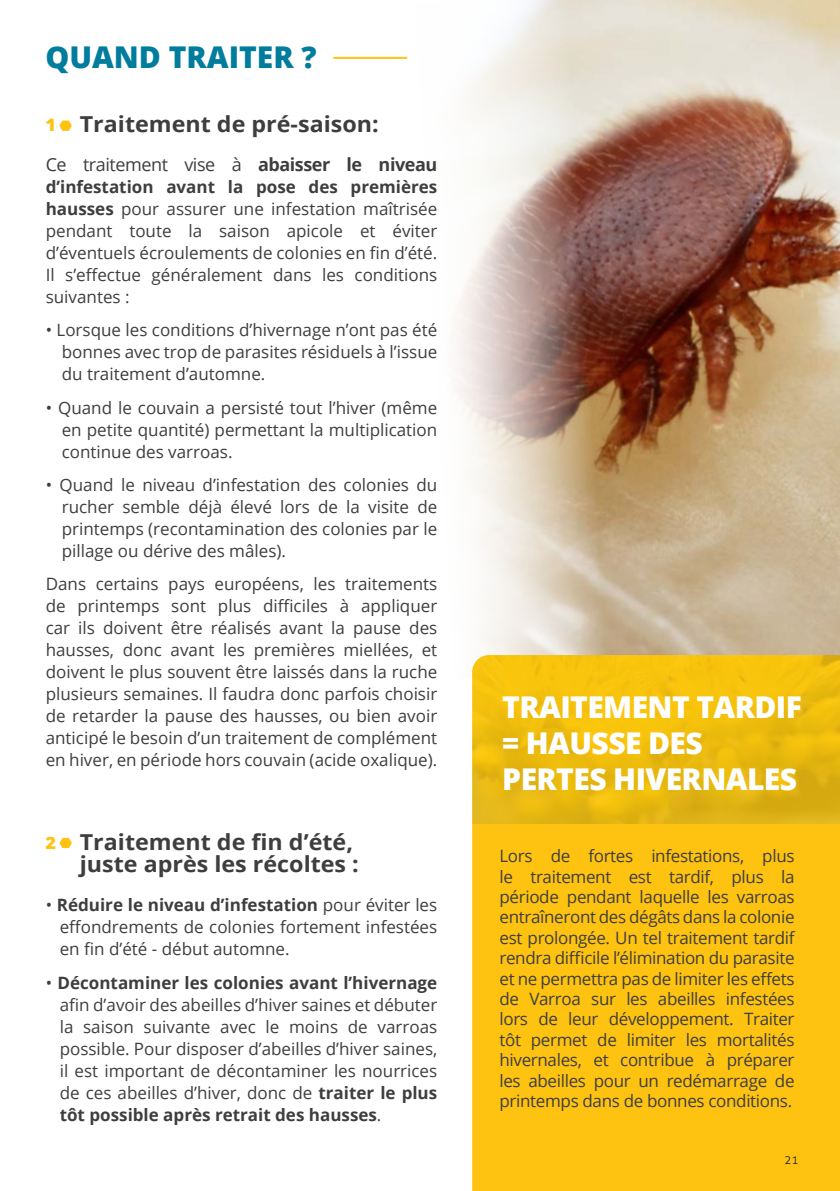
<style>
.page{position:relative;width:840px;height:1191px;background:#fff}
.page>*{position:absolute;margin:0;border:0;box-sizing:border-box;transform-origin:0 0}
.t1{font:800 30px "Open Sans";letter-spacing:-.02em;color:#fff}
.t2{font:800 30px "Open Sans";color:#007c9d}
.t3{font:700 22px/22px "Open Sans";color:#3e3e3f;scale:1.06 1}
.t4{font:18px "Open Sans";letter-spacing:-.025em;color:#3e3e3f}
.t5{font:17px/22px "Open Sans";color:#3e3e3f;text-align:justify}
.t6{font:800 17px "Open Sans";color:#fec210;scale:1.06 1}
.t7{font:300 12px "Aller";color:#231f20}
.s1{font-weight:700}
</style>
<div class="page">
<img style="left:396px;top:0;width:443px;height:655px">
<div style="left:472px;top:823px;width:367px;height:368px;background:#fec210"></div>
<img style="left:472px;top:655px;width:367px;height:168px">
<hr style="left:333px;top:57px;width:74px;height:2px;background:#fec210">
<svg style="left:59px;top:120px;width:13px;height:11px"></svg>
<svg style="left:59px;top:837px;width:13px;height:12px"></svg>
<p class="t2" style="left:45px;top:35px;width:272px">QUAND TRAITER ?</p>
<p class="t3" style="left:80px;top:113px;width:283px">Traitement de pré-saison:</p>
<p class="t4" style="left:46px;top:152px;width:393px">Ce traitement vise à <span class="s1">abaisser le niveau</span></p>
<p class="t5" style="left:46px;top:175px;width:393px"><span class="s1">d’infestation avant la pose des premières hausses</span> pour assurer une infestation maîtrisée pendant toute la saison apicole et éviter d’éventuels écroulements de colonies en fin d’été.<br>Il s’effectue généralement dans les conditions suivantes :</p>
<p class="t5" style="left:62px;top:319px;width:377px;text-indent:-16px">• Lorsque les conditions d’hivernage n’ont pas été bonnes avec trop de parasites résiduels à l’issue du traitement d’automne.</p>
<p class="t5" style="left:62px;top:396px;width:377px;text-indent:-16px">• Quand le couvain a persisté tout l’hiver (même en petite quantité) permettant la multiplication continue des varroas.</p>
<p class="t5" style="left:62px;top:473px;width:377px;text-indent:-16px">• Quand le niveau d’infestation des colonies du rucher semble déjà élevé lors de la visite de printemps (recontamination des colonies par le pillage ou dérive des mâles).</p>
<p class="t5" style="left:46px;top:573px;width:393px">Dans certains pays européens, les traitements de printemps sont plus difficiles à appliquer car ils doivent être réalisés avant la pause des hausses, donc avant les premières miellées, et doivent le plus souvent être laissés dans la ruche plusieurs semaines. Il faudra donc parfois choisir de retarder la pause des hausses, ou bien avoir anticipé le besoin d’un traitement de complément en hiver, en période hors couvain (acide oxalique).</p>
<p class="t6" style="left:45px;top:112px;width:11px">1</p>
<p class="t3" style="left:80px;top:830px;width:265px">Traitement de fin d’été, juste après les récoltes :</p>
<p class="t5" style="left:60px;top:893px;width:379px;text-indent:-14px">• <span class="s1">Réduire le niveau d’infestation</span> pour éviter les effondrements de colonies fortement infestées en fin d’été - début automne.</p>
<p class="t5" style="left:60px;top:971px;width:379px;text-indent:-14px">• <span class="s1">Décontaminer les colonies avant l’hivernage </span>afin d’avoir des abeilles d’hiver saines et débuter la saison suivante avec le moins de varroas possible. Pour disposer d’abeilles d’hiver saines, il est important de décontaminer les nourrices de ces abeilles d’hiver, donc de <span class="s1">traiter le plus tôt possible après retrait des hausses</span>.</p>
<p class="t6" style="left:45px;top:829px;width:11px">2</p>
<p class="t1" style="left:502px;top:684px;width:301px">TRAITEMENT TARDIF</p>
<p class="t1" style="left:502px;top:720px;width:202px">= HAUSSE DES</p>
<p class="t1" style="left:502px;top:756px;width:296px">PERTES HIVERNALES</p>
<p class="t5" style="left:499px;top:845px;width:296px;line-height:20.4px">Lors de fortes infestations, plus le traitement est tardif, plus la période pendant laquelle les varroas entraîneront des dégâts dans la colonie est prolongée. Un tel traitement tardif rendra difficile l’élimination du parasite et ne permettra pas de limiter les effets de Varroa sur les abeilles infestées lors de leur développement. Traiter tôt permet de limiter les mortalités hivernales, et contribue à préparer les abeilles pour un redémarrage de printemps dans de bonnes conditions.</p>
<p class="t7" style="left:783px;top:1152px;width:16px">21</p>
</div>
